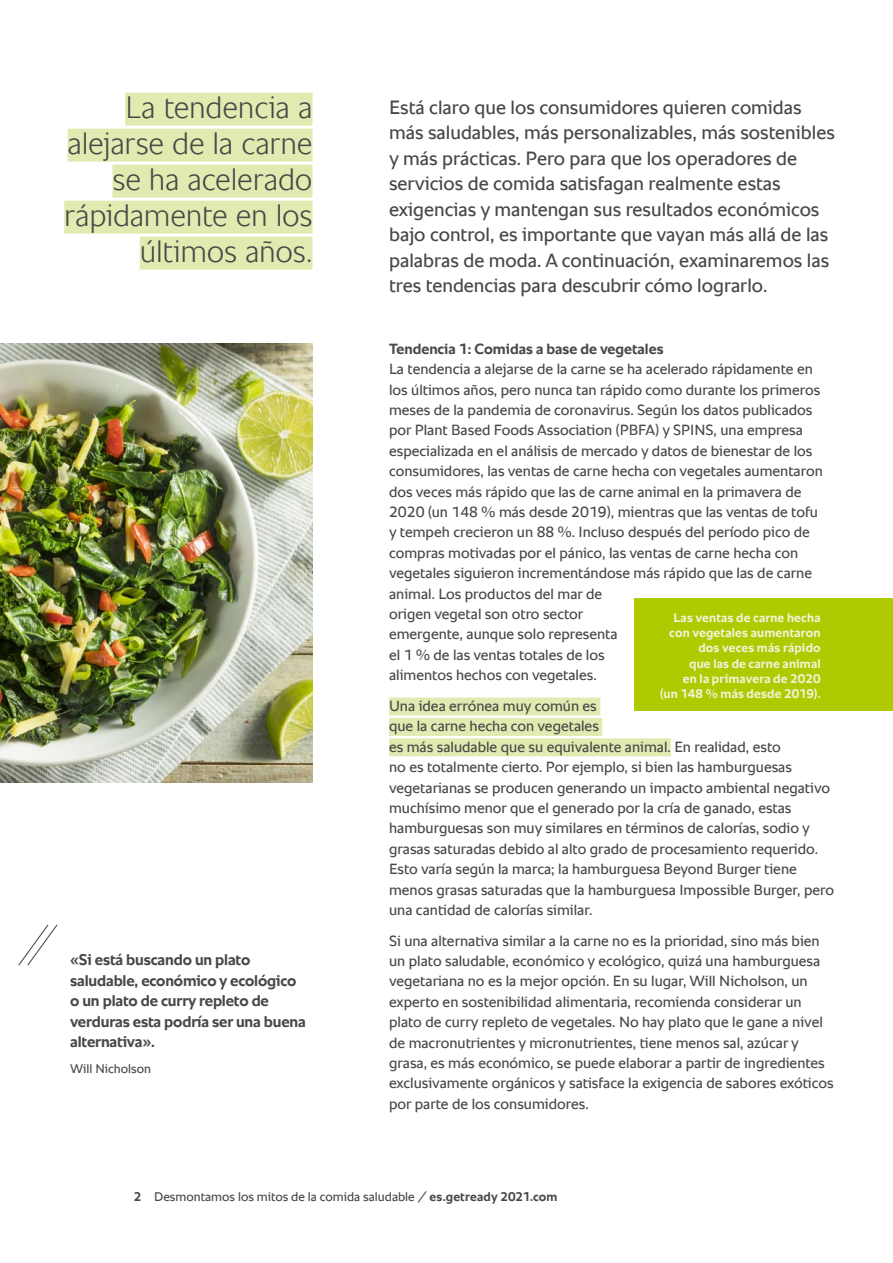
<style>
.page{position:relative;width:893px;height:1263px;background:#fff}
.page>*{position:absolute;margin:0;border:0;box-sizing:border-box;transform-origin:0 0}
.t1{font:300 31.5px/36px "RATIONAL Sans TT";letter-spacing:-.005em;color:#484847;text-align:right}
.t2{font:19.5px/25.5px "RATIONAL Sans TT";color:#484847}
.t3{font:700 15.75px/20.4px "RATIONAL Sans TT";letter-spacing:-.01em;color:#484847}
.t4{font:15px/20.4px "RATIONAL Sans TT";color:#484847}
.t5{font:700 15px "RATIONAL Sans TT";color:#484847}
.t6{font:700 12.75px/15.3px "RATIONAL Sans TT";letter-spacing:.015em;color:#f0f4da;text-align:right}
.t7{font:12.75px "RATIONAL Sans TT";color:#484847}
.s1{font-weight:700}
</style>
<div class="page">
<img style="left:0;top:344px;width:313px;height:438px">
<div style="left:389px;top:697px;width:211px;height:18px;background:#e1eab0"></div>
<div style="left:389px;top:718px;width:213px;height:18px;background:#e1eab0"></div>
<div style="left:389px;top:738px;width:282px;height:18px;background:#e1eab0"></div>
<div style="left:125px;top:93px;width:188px;height:33px;background:#e1eab0"></div>
<div style="left:68px;top:129px;width:245px;height:33px;background:#e1eab0"></div>
<div style="left:112px;top:165px;width:201px;height:33px;background:#e1eab0"></div>
<div style="left:64px;top:201px;width:249px;height:33px;background:#e1eab0"></div>
<div style="left:140px;top:237px;width:173px;height:33px;background:#e1eab0"></div>
<div style="left:634px;top:599px;width:259px;height:112px;background:#afca00"></div>
<svg style="left:18px;top:924px;width:40px;height:42px"></svg>
<h1 class="t1" style="left:64px;top:90px;width:250px">La tendencia a alejarse de la carne se ha acelerado rápidamente en los últimos años.</h1>
<p class="t3" style="left:70px;top:950px;width:237px">«Si está buscando un plato saludable, económico y ecológico o un plato de curry repleto de verduras esta podría ser una buena alternativa».</p>
<p class="t7" style="left:70px;top:1059px;width:82px">Will Nicholson</p>
<p class="t2" style="left:389px;top:95px;width:447px">Está claro que los consumidores quieren comidas más saludables, más personalizables, más sostenibles y más prácticas. Pero para que los operadores de servicios de comida satisfagan realmente estas exigencias y mantengan sus resultados económicos bajo control, es importante que vayan más allá de las palabras de moda. A continuación, examinaremos las tres tendencias para descubrir cómo lograrlo.</p>
<p class="t5" style="left:389px;top:338px;width:276px">Tendencia 1: Comidas a base de vegetales</p>
<p class="t4" style="left:389px;top:359px;width:435px">La tendencia a alejarse de la carne se ha acelerado rápidamente en los últimos años, pero nunca tan rápido como durante los primeros meses de la pandemia de coronavirus. Según los datos publicados por Plant Based Foods Association (PBFA) y SPINS, una empresa especializada en el análisis de mercado y datos de bienestar de los consumidores, las ventas de carne hecha con vegetales aumentaron dos veces más rápido que las de carne animal en la primavera de 2020 (un 148 % más desde 2019), mientras que las ventas de tofu y tempeh crecieron un 88 %. Incluso después del período pico de compras motivadas por el pánico, las ventas de carne hecha con vegetales siguieron incrementándose más rápido que las de carne animal. Los productos del mar de<br>origen vegetal son otro sector<br>emergente, aunque solo representa<br>el 1 % de las ventas totales de los<br>alimentos hechos con vegetales.</p>
<p class="t4" style="left:389px;top:696px;width:447px">Una idea errónea muy común es<br>que la carne hecha con vegetales<br>es más saludable que su equivalente animal. En realidad, esto<br>no es totalmente cierto. Por ejemplo, si bien las hamburguesas vegetarianas se producen generando un impacto ambiental negativo muchísimo menor que el generado por la cría de ganado, estas hamburguesas son muy similares en términos de calorías, sodio y grasas saturadas debido al alto grado de procesamiento requerido.<br>Esto varía según la marca; la hamburguesa Beyond Burger tiene menos grasas saturadas que la hamburguesa Impossible Burger, pero una cantidad de calorías similar.</p>
<p class="t4" style="left:389px;top:930px;width:446px">Si una alternativa similar a la carne no es la prioridad, sino más bien un plato saludable, económico y ecológico, quizá una hamburguesa vegetariana no es la mejor opción. En su lugar, Will Nicholson, un experto en sostenibilidad alimentaria, recomienda considerar un plato de curry repleto de vegetales. No hay plato que le gane a nivel de macronutrientes y micronutrientes, tiene menos sal, azúcar y grasa, es más económico, se puede elaborar a partir de ingredientes exclusivamente orgánicos y satisface la exigencia de sabores exóticos por parte de los consumidores.</p>
<p class="t6" style="left:660px;top:610px;width:162px">Las ventas de carne hecha con vegetales aumentaron dos veces más rápido<br>que las de carne animal<br>en la primavera de 2020<br>(un 148 % más desde 2019).</p>
<p class="t7" style="left:134px;top:1187px;width:425px"><span class="s1">2</span> Desmontamos los mitos de la comida saludable / <span class="s1">es.getready 2021.com</span></p>
</div>
